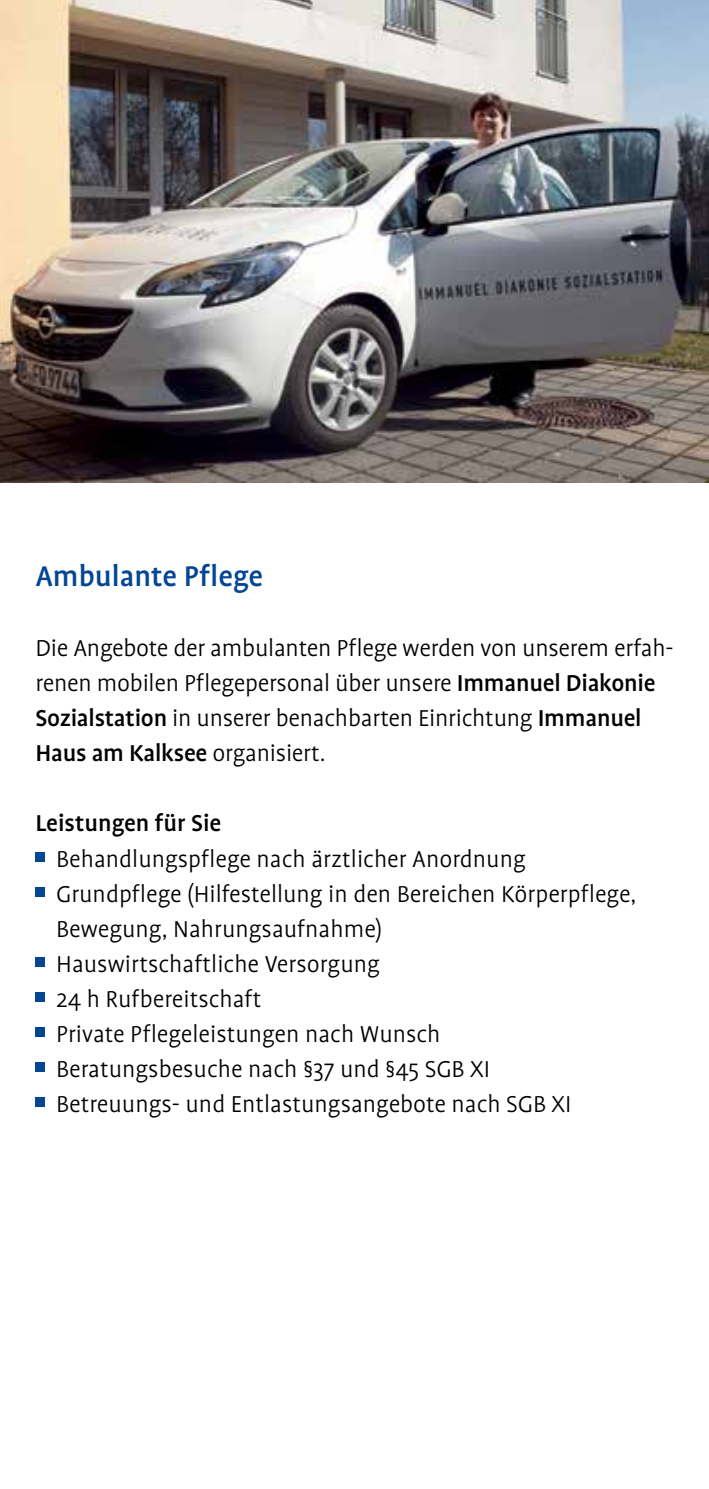
<style>
.page{position:relative;width:709px;height:1489px;background:#fff}
.page>*{position:absolute;margin:0;border:0;box-sizing:border-box;transform-origin:0 0}
.t1{font:500 32.5px "Profile OT";color:#034694}
.t2{font:300 26.25px/35px "Profile OT";color:#000}
.t3{font:500 26.25px "Profile OT";color:#000}
.s1{font-weight:500}
</style>
<div class="page">
<img style="left:0;top:0;width:709px;height:482px">
<div style="left:35px;top:851px;width:10px;height:10px;background:#034694"></div>
<div style="left:35px;top:886px;width:10px;height:10px;background:#034694"></div>
<div style="left:35px;top:956px;width:10px;height:10px;background:#034694"></div>
<div style="left:35px;top:991px;width:10px;height:10px;background:#034694"></div>
<div style="left:35px;top:1026px;width:10px;height:10px;background:#034694"></div>
<div style="left:35px;top:1061px;width:10px;height:10px;background:#034694"></div>
<div style="left:35px;top:1096px;width:10px;height:10px;background:#034694"></div>
<p class="t1" style="left:35px;top:558px;width:229px">Ambulante Pflege</p>
<p class="t2" style="left:35px;top:631px;width:639px">Die Angebote der ambulanten Pflege werden von unserem erfah&shy;renen mobilen Pflegepersonal über unsere <span class="s1">Immanuel Diakonie Sozialstation</span> in unserer benachbarten Einrichtung <span class="s1">Immanuel Haus am Kalksee</span> organisiert.</p>
<p class="t3" style="left:35px;top:808px;width:187px">Leistungen für Sie</p>
<p class="t2" style="left:56px;top:841px;width:581px">Behandlungspflege nach ärztlicher Anordnung Grundpflege (Hilfestellung in den Bereichen Körperpflege, Bewegung, Nahrungsaufnahme)<br>Hauswirtschaftliche Versorgung<br>24 h Rufbereitschaft<br>Private Pflegeleistungen nach Wunsch<br>Beratungsbesuche nach §37 und §45 SGB XI<br>Betreuungs- und Entlastungsangebote nach SGB XI</p>
</div>
